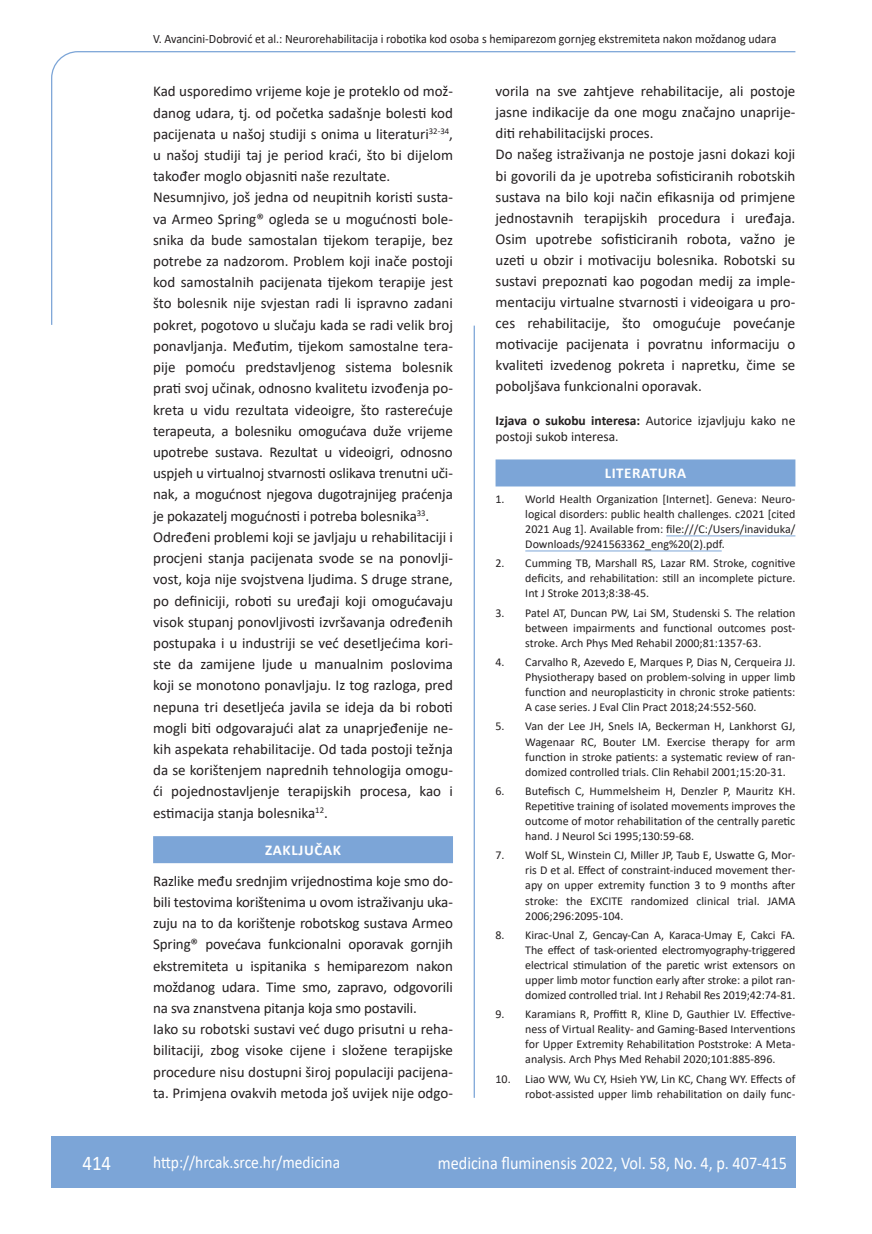
<style>
.page{position:relative;width:872px;height:1234px;background:#fff}
.page>*{position:absolute;margin:0;border:0;box-sizing:border-box;transform-origin:0 0}
.t1{font:21px "Calibri";color:#fff;scale:.9 1}
.t2{font:18px "Calibri";color:#fff;scale:.9 1}
.t3{font:17.25px "Calibri";color:#fff;scale:.9 1}
.t4{font:15px/21.1px "Calibri";color:#231f20}
.t5{font:700 15px "Calibri";letter-spacing:.04em;color:#fff}
.t6{font:13.5px/16.5px "Calibri";color:#231f20}
.t7{font:12.75px "Calibri";color:#231f20;scale:.94 1}
.t8{font:12px/15px "Calibri";color:#231f20;text-align:justify}
.s1{font-weight:700}
</style>
<div class="page">
<svg style="left:51px;top:51px;width:745px;height:274px"></svg>
<hr style="left:473px;top:325px;width:2px;height:772px;background:#7ca5d7">
<div style="left:51px;top:1135px;width:744px;height:51px;background:#7ca5d7"></div>
<div style="left:153px;top:836px;width:300px;height:27px;background:#7ca5d7"></div>
<div style="left:495px;top:459px;width:300px;height:27px;background:#7ca5d7"></div>
<hr style="left:666px;top:535px;width:129px;height:1px;background:#7ca5d7">
<hr style="left:525px;top:550px;width:196px;height:1px;background:#7ca5d7">
<p class="t7" style="left:153px;top:29px;width:664px">V. Avancini-Dobrović et al.: Neurorehabilitacija i robotika kod osoba s hemiparezom gornjeg ekstremiteta nakon moždanog udara</p>
<p class="t4" style="left:153px;top:80px;width:301px">Kad usporedimo vrijeme koje je proteklo od mož&shy;danog udara, tj. od početka sadašnje bolesti kod pacijenata u našoj studiji s onima u literaturi<sup>32-34</sup>, u našoj studiji taj je period kraći, što bi dijelom također moglo objasniti naše rezultate.<br>Nesumnjivo, još jedna od neupitnih koristi susta&shy;va Armeo Spring® ogleda se u mogućnosti bole&shy;snika da bude samostalan tijekom terapije, bez potrebe za nadzorom. Problem koji inače postoji kod samostalnih pacijenata tijekom terapije jest što bolesnik nije svjestan radi li ispravno zadani pokret, pogotovo u slučaju kada se radi velik broj ponavljanja. Međutim, tijekom samostalne tera&shy;pije pomoću predstavljenog sistema bolesnik prati svoj učinak, odnosno kvalitetu izvođenja po&shy;kreta u vidu rezultata videoigre, što rasterećuje terapeuta, a bolesniku omogućava duže vrijeme upotrebe sustava. Rezultat u videoigri, odnosno uspjeh u virtualnoj stvarnosti oslikava trenutni uči&shy;nak, a mogućnost njegova dugotrajnijeg praćenja je pokazatelj mogućnosti i potreba bolesnika<sup>33</sup>.<br>Određeni problemi koji se javljaju u rehabilitaciji i procjeni stanja pacijenata svode se na ponovlji&shy;vost, koja nije svojstvena ljudima. S druge strane, po definiciji, roboti su uređaji koji omogućavaju visok stupanj ponovljivosti izvršavanja određenih postupaka i u industriji se već desetljećima kori&shy;ste da zamijene ljude u manualnim poslovima koji se monotono ponavljaju. Iz tog razloga, pred nepuna tri desetljeća javila se ideja da bi roboti mogli biti odgovarajući alat za unaprjeđenije ne&shy;kih aspekata rehabilitacije. Od tada postoji težnja da se korištenjem naprednih tehnologija omogu&shy;ći pojednostavljenje terapijskih procesa, kao i estimacija stanja bolesnika<sup>12</sup>.</p>
<p class="t5" style="left:265px;top:839px;width:77px">ZAKLJUČAK</p>
<p class="t4" style="left:153px;top:869px;width:301px">Razlike među srednjim vrijednostima koje smo do&shy;bili testovima korištenima u ovom istraživanju uka&shy;zuju na to da korištenje robotskog sustava Armeo Spring® povećava funkcionalni oporavak gornjih ekstremiteta u ispitanika s hemiparezom nakon moždanog udara. Time smo, zapravo, odgovorili na sva znanstvena pitanja koja smo postavili.<br>Iako su robotski sustavi već dugo prisutni u reha&shy;bilitaciji, zbog visoke cijene i složene terapijske procedure nisu dostupni široj populaciji pacijena&shy;ta. Primjena ovakvih metoda još uvijek nije odgo-</p>
<p class="t4" style="left:495px;top:80px;width:301px">vorila na sve zahtjeve rehabilitacije, ali postoje jasne indikacije da one mogu značajno unaprije&shy;diti rehabilitacijski proces.<br>Do našeg istraživanja ne postoje jasni dokazi koji bi govorili da je upotreba sofisticiranih robotskih sustava na bilo koji način efikasnija od primjene jednostavnih terapijskih procedura i uređaja.<br>Osim upotrebe sofisticiranih robota, važno je uzeti u obzir i motivaciju bolesnika. Robotski su sustavi prepoznati kao pogodan medij za imple&shy;mentaciju virtualne stvarnosti i videoigara u pro&shy;ces rehabilitacije, što omogućuje povećanje motivacije pacijenata i povratnu informaciju o kvaliteti izvedenog pokreta i napretku, čime se poboljšava funkcionalni oporavak.</p>
<p class="t6" style="left:495px;top:411px;width:301px"><span class="s1">Izjava o sukobu interesa:</span> Autorice izjavljuju kako ne postoji sukob interesa.</p>
<p class="t5" style="left:604px;top:462px;width:83px">LITERATURA</p>
<p class="t8" style="left:525px;top:491px;width:271px;text-indent:-30px">1. World Health Organization [Internet]. Geneva: Neuro&shy;logical disorders: public health challenges. c2021 [cited 2021 Aug 1]. Available from: file:///C:/Users/inaviduka/ Downloads/9241563362_eng%20(2).pdf.</p>
<p class="t8" style="left:525px;top:555px;width:272px;text-indent:-30px">2. Cumming TB, Marshall RS, Lazar RM. Stroke, cognitive deficits, and rehabilitation: still an incomplete picture.<br>Int J Stroke 2013;8:38-45.</p>
<p class="t8" style="left:525px;top:604px;width:272px;text-indent:-30px">3. Patel AT, Duncan PW, Lai SM, Studenski S. The relation between impairments and functional outcomes post&shy;stroke. Arch Phys Med Rehabil 2000;81:1357-63.</p>
<p class="t8" style="left:525px;top:654px;width:272px;text-indent:-30px">4. Carvalho R, Azevedo E, Marques P, Dias N, Cerqueira JJ.<br>Physiotherapy based on problem-solving in upper limb function and neuroplasticity in chronic stroke patients:<br>A case series. J Eval Clin Pract 2018;24:552-560.</p>
<p class="t8" style="left:525px;top:718px;width:272px;text-indent:-30px">5. Van der Lee JH, Snels IA, Beckerman H, Lankhorst GJ, Wagenaar RC, Bouter LM. Exercise therapy for arm function in stroke patients: a systematic review of ran&shy;domized controlled trials. Clin Rehabil 2001;15:20-31.</p>
<p class="t8" style="left:525px;top:783px;width:271px;text-indent:-30px">6. Butefisch C, Hummelsheim H, Denzler P, Mauritz KH.<br>Repetitive training of isolated movements improves the outcome of motor rehabilitation of the centrally paretic hand. J Neurol Sci 1995;130:59-68.</p>
<p class="t8" style="left:525px;top:847px;width:272px;text-indent:-30px">7. Wolf SL, Winstein CJ, Miller JP, Taub E, Uswatte G, Mor&shy;ris D et al. Effect of constraint-induced movement ther&shy;apy on upper extremity function 3 to 9 months after stroke: the EXCITE randomized clinical trial. JAMA 2006;296:2095-104.</p>
<p class="t8" style="left:525px;top:926px;width:272px;text-indent:-30px">8. Kirac-Unal Z, Gencay-Can A, Karaca-Umay E, Cakci FA.<br>The effect of task-oriented electromyography-triggered electrical stimulation of the paretic wrist extensors on upper limb motor function early after stroke: a pilot ran&shy;domized controlled trial. Int J Rehabil Res 2019;42:74-81.</p>
<p class="t8" style="left:525px;top:1006px;width:272px;text-indent:-30px">9. Karamians R, Proffitt R, Kline D, Gauthier LV. Effective&shy;ness of Virtual Reality- and Gaming-Based Interventions for Upper Extremity Rehabilitation Poststroke: A Meta&shy;analysis. Arch Phys Med Rehabil 2020;101:885-896.</p>
<p class="t8" style="left:495px;top:1070px;width:301px;text-align:right">10. Liao WW, Wu CY, Hsieh YW, Lin KC, Chang WY. Effects of robot-assisted upper limb rehabilitation on daily func-</p>
<h1 class="t1" style="left:82px;top:1147px;width:33px">414</h1>
<p class="t3" style="left:153px;top:1149px;width:209px">http://hrcak.srce.hr/medicina</p>
<p class="t2" style="left:438px;top:1149px;width:389px">medicina fluminensis 2022, Vol. 58, No. 4, p. 407-415</p>
</div>
